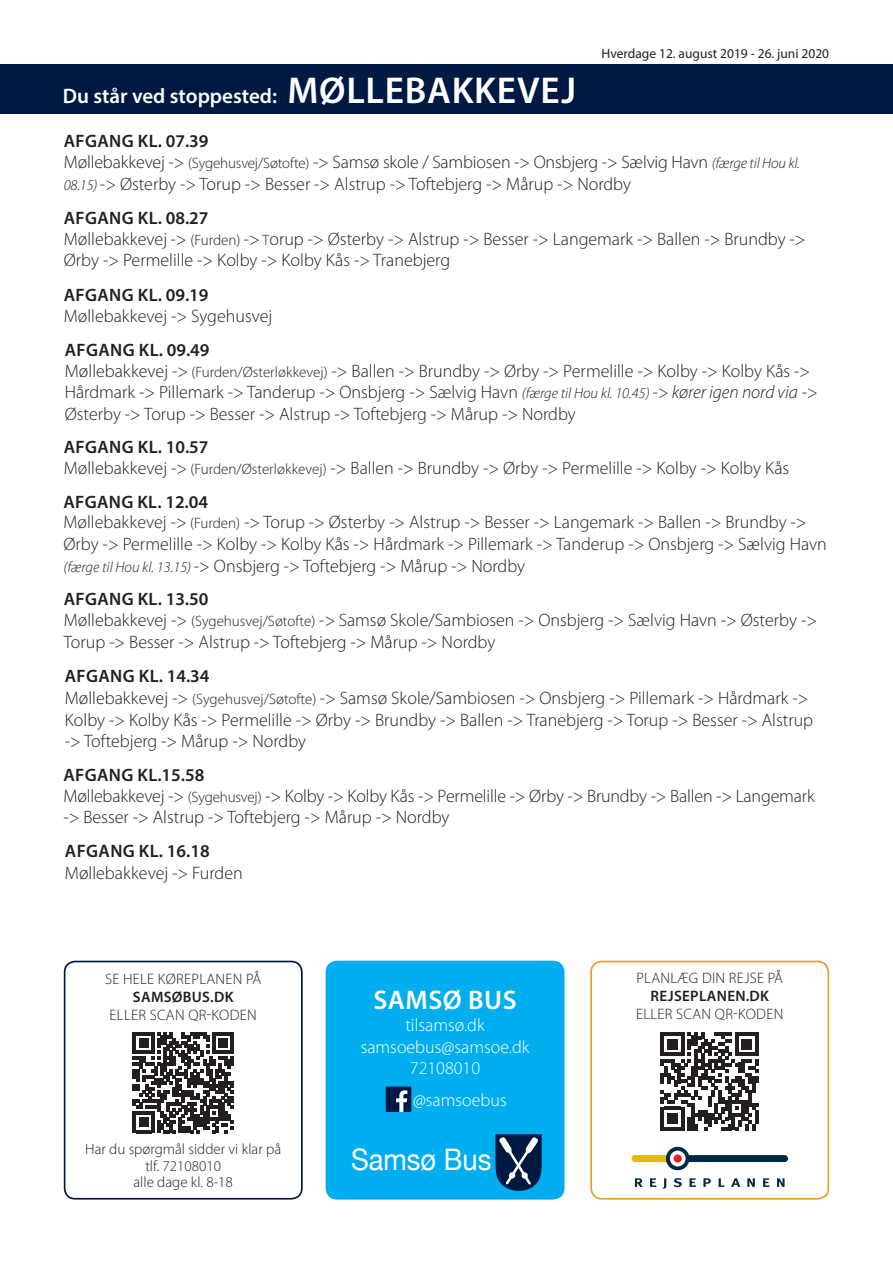
<style>
.page{position:relative;width:893px;height:1263px;background:#fff}
.page>*{position:absolute;margin:0;border:0;box-sizing:border-box;transform-origin:0 0}
.t1{font:29.7px "Helvetica Neue";color:#fff;scale:.92 1}
.t2{font:600 27px "Myriad Pro";letter-spacing:.02em;color:#fff}
.t3{font:600 21px "Myriad Pro";color:#fff}
.t4{font:300 18px/21.3px "Myriad Pro";color:#231f20}
.t5{font:300 18px/21.6px "Myriad Pro";color:#fff;text-align:center}
.t6{font:600 18px "Myriad Pro";letter-spacing:.02em;color:#231f20}
.t7{font:300 15.15px "Myriad Pro";letter-spacing:.02em;color:#231f20}
.t8{font:600 15.15px "Myriad Pro";letter-spacing:.02em;color:#231f20}
.t9{font:300 15px/16.5px "Myriad Pro";color:#231f20;text-align:center}
.t10{font:13.5px "Myriad Pro";color:#231f20}
.s1{font-size:37.5px}
.s2{font-weight:600}
.s3{font-size:15px}
.s4{font-style:italic;font-size:15px}
.s5{font-style:italic}
.s6{font-style:italic;font-size:18.15px}
</style>
<div class="page">
<div style="left:64px;top:961px;width:239px;height:238px;border:2px solid #001942;border-radius:11px"></div>
<div style="left:326px;top:961px;width:238px;height:238px;background:#00aeef;border-radius:11px"></div>
<div style="left:590px;top:961px;width:239px;height:238px;border:2px solid #ec9c26;border-radius:11px"></div>
<div style="left:386px;top:1086px;width:25px;height:25px;background:#001942"></div>
<svg style="left:396px;top:1090px;width:11px;height:21px"></svg>
<div style="left:0;top:64px;width:893px;height:50px;background:#001942"></div>
<svg style="left:133px;top:1032px;width:100px;height:101px"></svg>
<svg style="left:661px;top:1032px;width:98px;height:98px"></svg>
<hr style="left:755px;top:1110px;width:4px;height:14px;background:#231f20">
<svg style="left:635px;top:1178px;width:8px;height:9px"></svg>
<svg style="left:650px;top:1178px;width:6px;height:9px"></svg>
<svg style="left:663px;top:1178px;width:3px;height:11px"></svg>
<svg style="left:674px;top:1178px;width:8px;height:9px"></svg>
<svg style="left:690px;top:1178px;width:6px;height:9px"></svg>
<svg style="left:703px;top:1178px;width:8px;height:9px"></svg>
<svg style="left:719px;top:1178px;width:6px;height:9px"></svg>
<svg style="left:731px;top:1178px;width:9px;height:9px"></svg>
<svg style="left:747px;top:1178px;width:8px;height:9px"></svg>
<svg style="left:763px;top:1178px;width:6px;height:9px"></svg>
<svg style="left:777px;top:1178px;width:7px;height:9px"></svg>
<svg style="left:631px;top:1147px;width:157px;height:23px"></svg>
<svg style="left:495px;top:1134px;width:47px;height:57px"></svg>
<p class="t3" style="left:63px;top:82px;width:515px">Du står ved stoppested: <span class="s1">MØLLEBAKKEVEJ</span></p>
<p class="t10" style="left:601px;top:45px;width:229px">Hverdage 12. august 2019 - 26. juni 2020</p>
<p class="t4" style="left:64px;top:130px;width:738px"><span class="s2">AFGANG KL. 07.39<br></span>Møllebakkevej -&gt; <span class="s3">(Sygehusvej/Søtofte)</span> -&gt; Samsø skole / Sambiosen -&gt; Onsbjerg -&gt; Sælvig Havn <span class="s4">(færge til Hou kl.<br>08.15)</span> -&gt; Østerby -&gt; Torup -&gt; Besser -&gt; Alstrup -&gt; Toftebjerg -&gt; Mårup -&gt; Nordby</p>
<p class="t4" style="left:64px;top:207px;width:743px"><span class="s2">AFGANG KL. 08.27<br></span>Møllebakkevej -&gt; <span class="s3">(Furden)</span> -&gt; <span class="s3">T</span>orup -&gt; Østerby -&gt; Alstrup -&gt; Besser -&gt; Langemark -&gt; Ballen -&gt; Brundby -&gt;<br>Ørby -&gt; Permelille -&gt; Kolby -&gt; Kolby Kås -&gt; Tranebjerg</p>
<p class="t6" style="left:64px;top:284px;width:146px">AFGANG KL. 09.19</p>
<p class="t4" style="left:64px;top:306px;width:210px">Møllebakkevej -&gt; Sygehusvej</p>
<p class="t4" style="left:65px;top:339px;width:755px"><span class="s2">AFGANG KL. 09.49<br></span>Møllebakkevej -&gt; <span class="s3">(Furden/Østerløkkevej)</span> -&gt; Ballen -&gt; Brundby -&gt; Ørby -&gt; Permelille -&gt; Kolby -&gt; Kolby Kås -&gt; Hårdmark -&gt; Pillemark -&gt; Tanderup -&gt; Onsbjerg -&gt; Sælvig Havn <span class="s4">(færge til Hou kl. 10.45)</span> <span class="s5">-&gt;</span> <span class="s6">kører igen nord via</span> -&gt; Østerby -&gt; Torup -&gt; Besser -&gt; Alstrup -&gt; Toftebjerg -&gt; Mårup -&gt; Nordby</p>
<p class="t4" style="left:64px;top:436px;width:727px"><span class="s2">AFGANG KL. 10.57<br></span>Møllebakkevej -&gt; <span class="s3">(Furden/Østerløkkevej)</span> -&gt; Ballen -&gt; Brundby -&gt; Ørby -&gt; Permelille -&gt; Kolby -&gt; Kolby Kås</p>
<p class="t4" style="left:63px;top:491px;width:765px"><span class="s2">AFGANG KL. 12.04<br></span>Møllebakkevej -&gt; <span class="s3">(Furden)</span> -&gt; Torup -&gt; Østerby -&gt; Alstrup -&gt; Besser -&gt; Langemark -&gt; Ballen -&gt; Brundby -&gt; Ørby -&gt; Permelille -&gt; Kolby -&gt; Kolby Kås -&gt; Hårdmark -&gt; Pillemark -&gt; Tanderup -&gt; Onsbjerg -&gt; Sælvig Havn <span class="s4">(færge til Hou kl. 13.15)</span> -&gt; Onsbjerg -&gt; Toftebjerg -&gt; Mårup -&gt; Nordby</p>
<p class="t4" style="left:64px;top:588px;width:755px"><span class="s2">AFGANG KL. 13.50<br></span>Møllebakkevej -&gt; <span class="s3">(Sygehusvej/Søtofte)</span> -&gt; Samsø Skole/Sambiosen -&gt; Onsbjerg -&gt; Sælvig Havn -&gt; Østerby -&gt;<br>Torup -&gt; Besser -&gt; Alstrup -&gt; Toftebjerg -&gt; Mårup -&gt; Nordby</p>
<p class="t4" style="left:65px;top:665px;width:750px;line-height:21.8px"><span class="s2">AFGANG KL. 14.34<br></span>Møllebakkevej -&gt; <span class="s3">(Sygehusvej/Søtofte)</span> -&gt; Samsø Skole/Sambiosen -&gt; Onsbjerg -&gt; Pillemark -&gt; Hårdmark -&gt; Kolby -&gt; Kolby Kås -&gt; Permelille -&gt; Ørby -&gt; Brundby -&gt; Ballen -&gt; Tranebjerg -&gt; Torup -&gt; Besser -&gt; Alstrup -&gt; Toftebjerg -&gt; Mårup -&gt; Nordby</p>
<p class="t4" style="left:63px;top:764px;width:753px"><span class="s2">AFGANG KL.15.58<br></span>Møllebakkevej -&gt; <span class="s3">(Sygehusvej)</span> -&gt; Kolby -&gt; Kolby Kås -&gt; Permelille -&gt; Ørby -&gt; Brundby -&gt; Ballen -&gt; Langemark -&gt; Besser -&gt; Alstrup -&gt; Toftebjerg -&gt; Mårup -&gt; Nordby</p>
<p class="t6" style="left:65px;top:840px;width:146px">AFGANG KL. 16.18</p>
<p class="t4" style="left:65px;top:862px;width:179px">Møllebakkevej -&gt; Furden</p>
<p class="t7" style="left:105px;top:970px;width:158px">SE HELE KØREPLANEN PÅ</p>
<p class="t8" style="left:133px;top:987px;width:102px">SAMSØBUS.DK</p>
<p class="t7" style="left:110px;top:1006px;width:149px">ELLER SCAN QR-KODEN</p>
<p class="t9" style="left:85px;top:1141px;width:197px">Har du spørgmål sidder vi klar på tlf. 72108010<br>alle dage kl. 8-18</p>
<h2 class="t2" style="left:373px;top:983px;width:145px">SAMSØ BUS</h2>
<p class="t5" style="left:361px;top:1014px;width:170px">tilsamsø.dk samsoebus@samsoe.dk<br>72108010</p>
<p class="t5" style="left:413px;top:1089px;width:95px">@samsoebus</p>
<h1 class="t1" style="left:351px;top:1138px;width:154px">Samsø Bus</h1>
<p class="t7" style="left:636px;top:968px;width:148px">PLANLÆG DIN REJSE PÅ</p>
<p class="t8" style="left:650px;top:986px;width:120px">REJSEPLANEN.DK</p>
<p class="t7" style="left:636px;top:1005px;width:149px">ELLER SCAN QR-KODEN</p>
</div>
